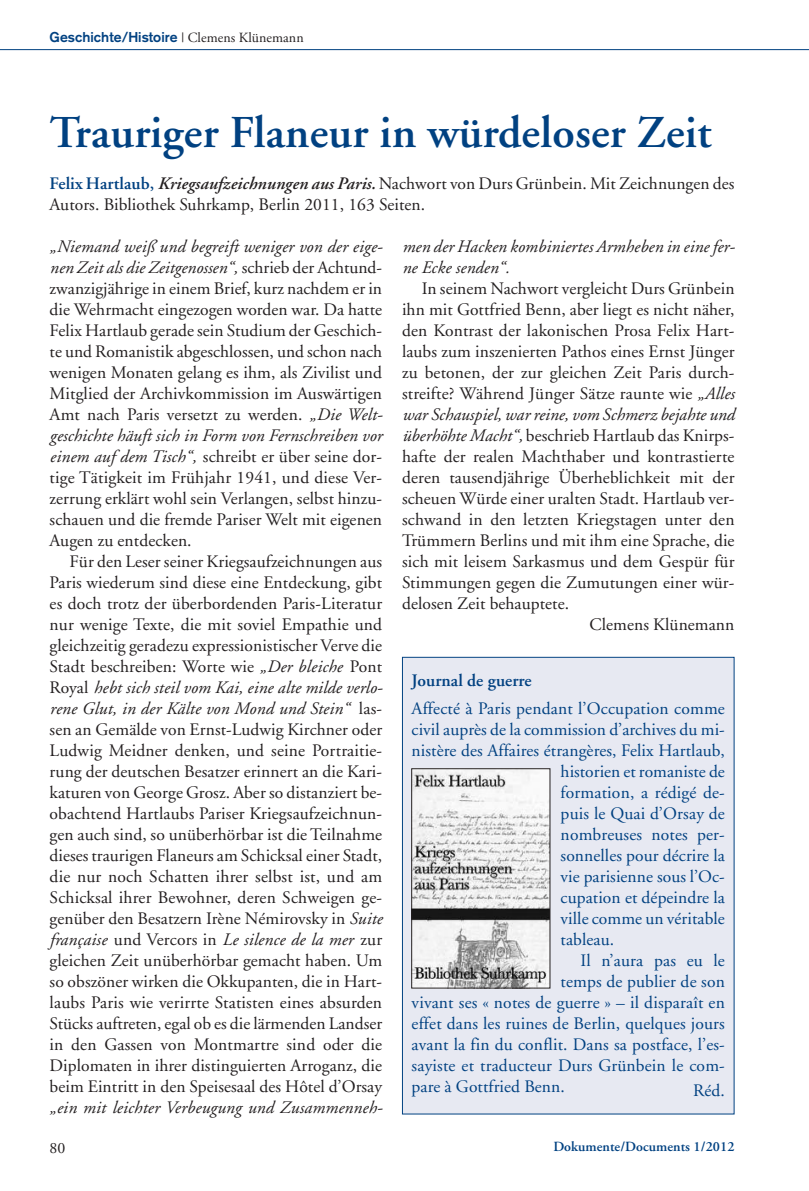
<style>
.page{position:relative;width:809px;height:1191px;background:#fff}
.page>*{position:absolute;margin:0;border:0;box-sizing:border-box;transform-origin:0 0}
.t1{font:600 45.5px "Adobe Garamond";letter-spacing:.005em;color:#014181}
.t2{font:17.5px/21px "Adobe Garamond";letter-spacing:.005em;color:#231f20;text-align:justify}
.t3{font:17.5px "Adobe Garamond";letter-spacing:.005em;color:#014181}
.t4{font:italic 17.5px/21px "Adobe Garamond";letter-spacing:.005em;color:#231f20}
.t5{font:600 17.5px "Adobe Garamond";letter-spacing:.005em;color:#014181}
.t6{font:15.75px "Adobe Garamond";color:#231f20}
.t7{font:700 14px "Akzidenz Grotesk";letter-spacing:.005em;color:#014181}
.t8{font:600 14px "Adobe Garamond";letter-spacing:.005em;color:#014181}
.s1{font-family:"Adobe Garamond";font-weight:400;color:#231f20}
.s2{font-weight:600;color:#014181}
.s3{font-weight:600;font-style:italic}
.s4{font-style:italic}
</style>
<div class="page">
<hr style="left:0;top:49px;width:809px;height:1px;background:#014181">
<div style="left:403px;top:658px;width:330px;height:455px;background:#e7e9f2"></div>
<div style="left:402px;top:657px;width:332px;height:457px;border:1px solid #014181"></div>
<img style="left:413px;top:770px;width:135px;height:216px">
<div style="left:411px;top:768px;width:139px;height:220px;border:1px solid #231f20"></div>
<p class="t7" style="left:50px;top:32px;width:256px">Geschichte/Histoire <span class="s1">| Clemens Klünemann</span></p>
<h1 class="t1" style="left:50px;top:114px;width:663px">Trauriger Flaneur in würdeloser Zeit</h1>
<p class="t2" style="left:50px;top:174px;width:686px"><span class="s2">Felix Hartlaub,</span> <span class="s3">Kriegsaufzeichnungen aus Paris.</span> Nachwort von Durs Grünbein. Mit Zeichnungen des<br>Autors. Bibliothek Suhrkamp, Berlin 2011, 163 Seiten.</p>
<p class="t4" style="left:402px;top:238px;width:335px">men der Hacken kombiniertes Armheben in eine fer&shy;ne Ecke senden“.</p>
<p class="t2" style="left:422px;top:279px;width:314px">In seinem Nachwort vergleicht Durs Grünbein</p>
<p class="t2" style="left:402px;top:300px;width:334px">ihn mit Gottfried Benn, aber liegt es nicht näher,</p>
<p class="t2" style="left:402px;top:321px;width:334px">den Kontrast der lakonischen Prosa Felix Hart-</p>
<p class="t2" style="left:402px;top:342px;width:334px">laubs zum inszenierten Pathos eines Ernst Jünger</p>
<p class="t2" style="left:402px;top:363px;width:334px">zu betonen, der zur gleichen Zeit Paris durch-</p>
<p class="t2" style="left:402px;top:384px;width:334px">streifte? Während Jünger Sätze raunte wie <span class="s4">„Alles</span></p>
<p class="t4" style="left:402px;top:406px;width:334px">war Schauspiel, war reine, vom Schmerz bejahte und</p>
<p class="t2" style="left:402px;top:426px;width:334px"><span class="s4">überhöhte Macht“,</span> beschrieb Hartlaub das Knirps-</p>
<p class="t2" style="left:402px;top:447px;width:334px">hafte der realen Machthaber und kontrastierte</p>
<p class="t2" style="left:402px;top:468px;width:334px">deren tausendjährige Überheblichkeit mit der</p>
<p class="t2" style="left:402px;top:489px;width:334px">scheuen Würde einer uralten Stadt. Hartlaub ver-</p>
<p class="t2" style="left:402px;top:510px;width:334px">schwand in den letzten Kriegstagen unter den</p>
<p class="t2" style="left:402px;top:531px;width:334px">Trümmern Berlins und mit ihm eine Sprache, die</p>
<p class="t2" style="left:402px;top:552px;width:334px">sich mit leisem Sarkasmus und dem Gespür für</p>
<p class="t2" style="left:402px;top:573px;width:334px">Stimmungen gegen die Zumutungen einer wür-</p>
<p class="t2" style="left:402px;top:594px;width:169px">delosen Zeit behauptete.</p>
<p class="t2" style="left:589px;top:615px;width:146px">Clemens Klünemann</p>
<p class="t2" style="left:50px;top:237px;width:335px"><span class="s4">„Niemand weiß und begreift weniger von der eige&shy;nen Zeit als die Zeitgenossen“,</span> schrieb der Achtund&shy;zwanzigjährige in einem Brief, kurz nachdem er in die Wehrmacht eingezogen worden war. Da hatte Felix Hartlaub gerade sein Studium der Geschich&shy;te und Romanistik abgeschlossen, und schon nach wenigen Monaten gelang es ihm, als Zivilist und Mitglied der Archivkommission im Auswärtigen Amt nach Paris versetzt zu werden. <span class="s4">„Die Welt&shy;geschichte häuft sich in Form von Fernschreiben vor einem auf dem Tisch“,</span> schreibt er über seine dor&shy;tige Tätigkeit im Frühjahr 1941, und diese Ver&shy;zerrung erklärt wohl sein Verlangen, selbst hinzu&shy;schauen und die fremde Pariser Welt mit eigenen Augen zu entdecken.</p>
<p class="t2" style="left:50px;top:552px;width:335px;text-indent:20px">Für den Leser seiner Kriegsaufzeichnungen aus Paris wiederum sind diese eine Entdeckung, gibt es doch trotz der überbordenden Paris-Literatur nur wenige Texte, die mit soviel Empathie und gleichzeitig geradezu expressionistischer Verve die Stadt beschreiben: Worte wie <span class="s4">„Der bleiche</span> Pont Royal <span class="s4">hebt sich steil vom Kai, eine alte milde verlo&shy;rene Glut, in der Kälte von Mond und Stein“</span> las&shy;sen an Gemälde von Ernst-Ludwig Kirchner oder Ludwig Meidner denken, und seine Portraitie&shy;rung der deutschen Besatzer erinnert an die Kari&shy;katuren von George Grosz. Aber so distanziert be&shy;obachtend Hartlaubs Pariser Kriegsaufzeichnun&shy;gen auch sind, so unüberhörbar ist die Teilnahme dieses traurigen Flaneurs am Schicksal einer Stadt, die nur noch Schatten ihrer selbst ist, und am Schicksal ihrer Bewohner, deren Schweigen ge&shy;genüber den Besatzern Irène Némirovsky in <span class="s4">Suite française</span> und Vercors in <span class="s4">Le silence de la mer</span> zur gleichen Zeit unüberhörbar gemacht haben. Um so obszöner wirken die Okkupanten, die in Hart&shy;laubs Paris wie verirrte Statisten eines absurden Stücks auftreten, egal ob es die lärmenden Landser in den Gassen von Montmartre sind oder die Diplomaten in ihrer distinguierten Arroganz, die beim Eintritt in den Speisesaal des Hôtel d’Orsay</p>
<p class="t4" style="left:50px;top:1099px;width:335px">„ein mit leichter Verbeugung und Zusammenneh-</p>
<p class="t5" style="left:411px;top:673px;width:121px">Journal de guerre</p>
<p class="t3" style="left:411px;top:701px;width:315px">Affecté à Paris pendant l’Occupation comme</p>
<p class="t3" style="left:411px;top:722px;width:315px">civil auprès de la commission d’archives du mi-</p>
<p class="t3" style="left:411px;top:743px;width:315px">nistère des Affaires étrangères, Felix Hartlaub,</p>
<p class="t3" style="left:560px;top:764px;width:166px">historien et romaniste de</p>
<p class="t3" style="left:560px;top:785px;width:166px">formation, a rédigé de-</p>
<p class="t3" style="left:560px;top:806px;width:166px">puis le Quai d’Orsay de</p>
<p class="t3" style="left:560px;top:827px;width:166px">nombreuses notes per-</p>
<p class="t3" style="left:560px;top:848px;width:166px">sonnelles pour décrire la</p>
<p class="t3" style="left:560px;top:869px;width:166px">vie parisienne sous l’Oc-</p>
<p class="t3" style="left:560px;top:890px;width:166px">cupation et dépeindre la</p>
<p class="t3" style="left:560px;top:911px;width:166px">ville comme un véritable</p>
<p class="t3" style="left:560px;top:932px;width:55px">tableau.</p>
<p class="t3" style="left:580px;top:953px;width:146px">Il n’aura pas eu le</p>
<p class="t3" style="left:560px;top:974px;width:166px">temps de publier de son</p>
<p class="t3" style="left:411px;top:995px;width:315px">vivant ses « notes de guerre » – il disparaît en</p>
<p class="t3" style="left:411px;top:1016px;width:315px">effet dans les ruines de Berlin, quelques jours</p>
<p class="t3" style="left:411px;top:1037px;width:315px">avant la fin du conflit. Dans sa postface, l’es-</p>
<p class="t3" style="left:411px;top:1058px;width:315px">sayiste et traducteur Durs Grünbein le com-</p>
<p class="t3" style="left:411px;top:1079px;width:155px">pare à Gottfried Benn.</p>
<p class="t3" style="left:693px;top:1083px;width:33px">Réd.</p>
<p class="t6" style="left:50px;top:1141px;width:17px">80</p>
<p class="t8" style="left:553px;top:1141px;width:183px">Dokumente/Documents 1/2012</p>
</div>
